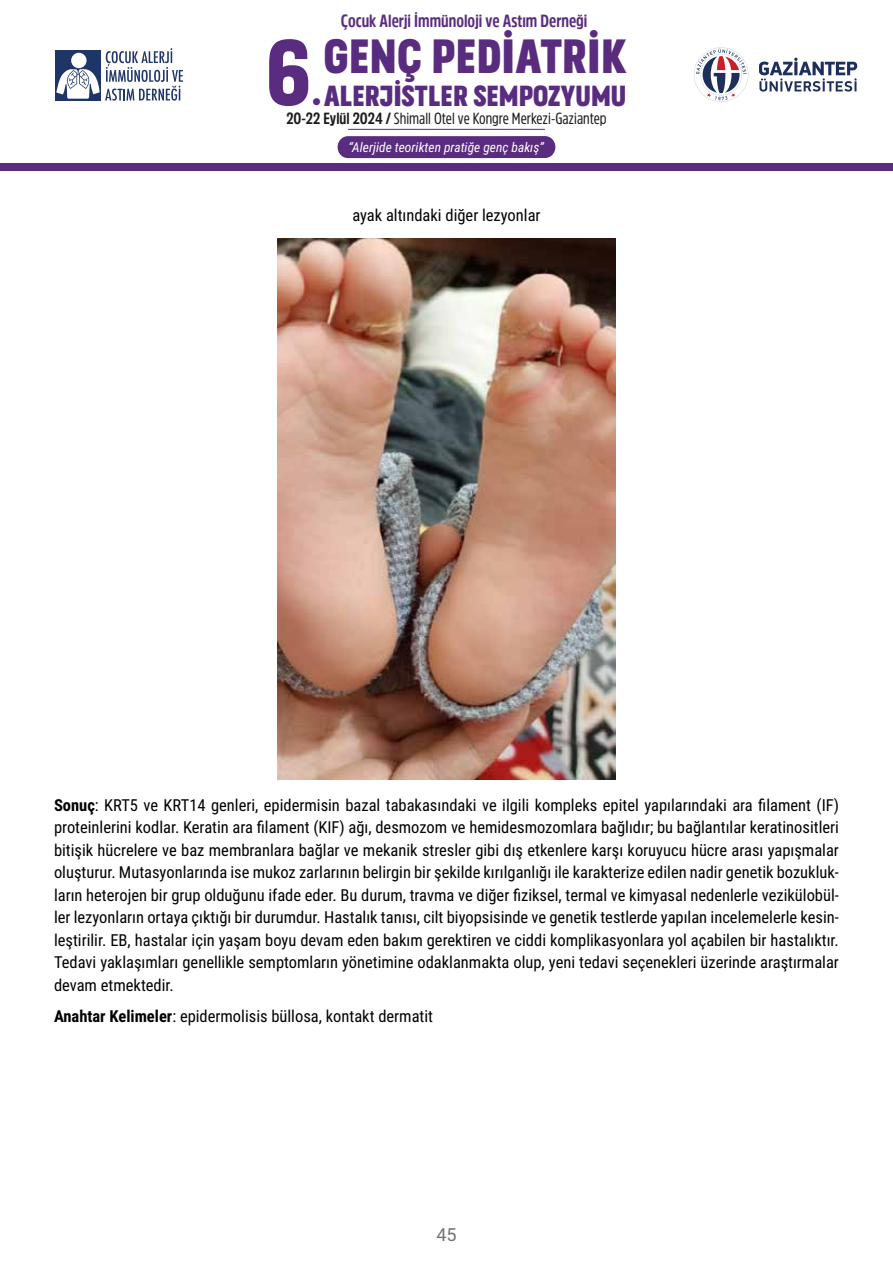
<style>
.page{position:relative;width:893px;height:1263px;background:#fff}
.page>*{position:absolute;margin:0;border:0;box-sizing:border-box;transform-origin:0 0}
.t1{font:92.25px "Blooms Headline";color:#5a2c7f}
.t2{font:48.15px "Blooms Headline";letter-spacing:.01em;color:#5a2c7f}
.t3{font:44.4px "Blooms Headline";color:#5a2c7f}
.t4{font:29.1px "Blooms Headline";color:#5a2c7f}
.t5{font:18px "Roboto";color:#747274}
.t6{font:700 17.55px "Amsi Pro Cond";color:#5a2c7f}
.t7{font:16.5px/22.5px "Roboto Condensed";color:#000;text-align:justify}
.t8{font:16.05px "Amsi Pro Cond";color:#1c1d1a}
.t9{font:italic 13.5px "Roboto Condensed";color:#fff}
.s1{font-weight:700}
</style>
<div class="page">
<div style="left:0;top:163px;width:893px;height:8px;background:#5a2c7f"></div>
<svg style="left:694px;top:47px;width:54px;height:55px"></svg>
<svg style="left:759px;top:58px;width:98px;height:34px"></svg>
<hr style="left:348px;top:129px;width:197px;height:1px;background:#5a2c7f">
<div style="left:338px;top:136px;width:217px;height:22px;background:#5a2c7f;border-radius:11px"></div>
<svg style="left:56px;top:48px;width:127px;height:53px"></svg>
<img style="left:278px;top:238px;width:337px;height:541px">
<p class="t6" style="left:341px;top:9px;width:248px">Çocuk Alerji İmmünoloji ve Astım Derneği</p>
<h2 class="t2" style="left:324px;top:17px;width:304px">GENÇ PEDİATRİK</h2>
<h3 class="t4" style="left:324px;top:72px;width:304px">ALERJİSTLER SEMPOZYUMU</h3>
<p class="t9" style="left:349px;top:137px;width:197px">“Alerjide teorikten pratiğe genç bakış”</p>
<h1 class="t1" style="left:266px;top:-3px;width:46px">6</h1>
<p class="t8" style="left:286px;top:108px;width:322px"><span class="s1">20-22 Eylül 2024 /</span> Shimall Otel ve Kongre Merkezi-Gaziantep</p>
<h3 class="t3" style="left:311px;top:53px;width:12px">.</h3>
<p class="t7" style="left:352px;top:204px;width:190px">ayak altındaki diğer lezyonlar</p>
<p class="t7" style="left:54px;top:793px;width:786px"><span class="s1">Sonuç</span>: KRT5 ve KRT14 genleri, epidermisin bazal tabakasındaki ve ilgili kompleks epitel yapılarındaki ara filament (IF) proteinlerini kodlar. Keratin ara filament (KIF) ağı, desmozom ve hemidesmozomlara bağlıdır; bu bağlantılar keratinositleri bitişik hücrelere ve baz membranlara bağlar ve mekanik stresler gibi dış etkenlere karşı koruyucu hücre arası yapışmalar oluşturur. Mutasyonlarında ise mukoz zarlarının belirgin bir şekilde kırılganlığı ile karakterize edilen nadir genetik bozukluk&shy;ların heterojen bir grup olduğunu ifade eder. Bu durum, travma ve diğer fiziksel, termal ve kimyasal nedenlerle vezikülobül&shy;ler lezyonların ortaya çıktığı bir durumdur. Hastalık tanısı, cilt biyopsisinde ve genetik testlerde yapılan incelemelerle kesin&shy;leştirilir. EB, hastalar için yaşam boyu devam eden bakım gerektiren ve ciddi komplikasyonlara yol açabilen bir hastalıktır.<br>Tedavi yaklaşımları genellikle semptomların yönetimine odaklanmakta olup, yeni tedavi seçenekleri üzerinde araştırmalar devam etmektedir.</p>
<p class="t7" style="left:54px;top:1004px;width:381px"><span class="s1">Anahtar Kelimeler</span>: epidermolisis büllosa, kontakt dermatit</p>
<p class="t5" style="left:436px;top:1222px;width:22px">45</p>
</div>
